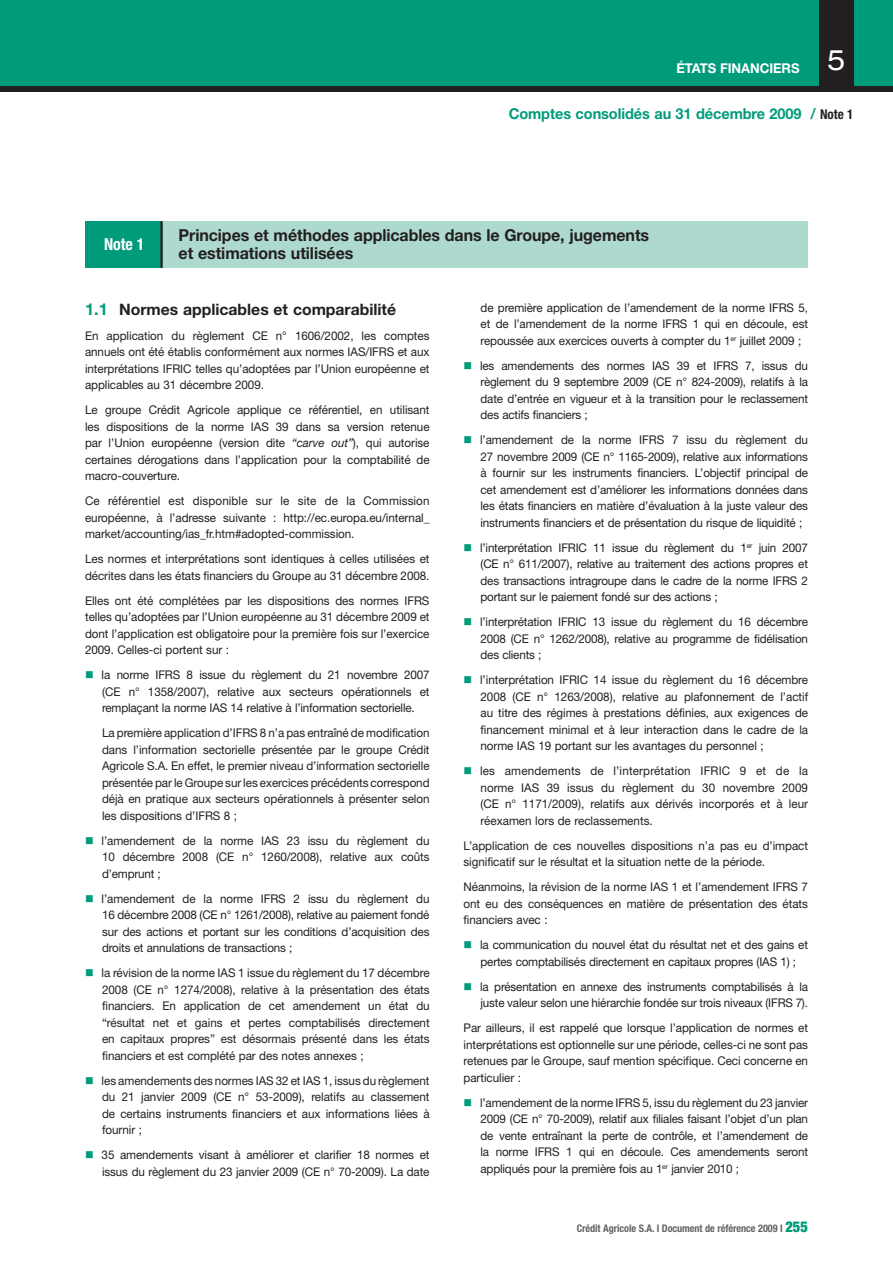
<style>
.page{position:relative;width:893px;height:1263px;background:#fff}
.page>*{position:absolute;margin:0;border:0;box-sizing:border-box;transform-origin:0 0}
.t1{font:700 16.5px/18px "Helvetica Neue LT Std";letter-spacing:-.005em;color:#231f20}
.t2{font:700 condensed 16.5px "Helvetica Neue LT Std";color:#fff}
.t3{font:700 15.75px "Helvetica Neue LT Std";color:#231f20}
.t4{font:700 15px "Helvetica Neue LT Std";letter-spacing:-.005em;color:#009b7a}
.t5{font:700 13.5px "Helvetica Neue LT Std";letter-spacing:-.005em;color:#fff}
.t6{font:12px/16.5px "Helvetica Neue LT Std";letter-spacing:-.01em;color:#231f20;text-align:justify}
.t7{font:700 condensed 10.5px "Helvetica Neue LT Std";letter-spacing:-.005em;color:#636366}
.s1{font-stretch:condensed;font-size:13.5px;color:#231f20}
.s2{font-size:16.5px;color:#009b7a}
.s3{font-style:italic}
.s4{font-weight:900;font-size:15px;color:#009b7a}
</style>
<div class="page">
<div style="left:853px;top:0;width:40px;height:86px;background:#009b7a"></div>
<div style="left:0;top:0;width:819px;height:86px;background:#009b7a"></div>
<div style="left:0;top:86px;width:893px;height:5px;background:#231f20"></div>
<div style="left:819px;top:0;width:34px;height:89px;background:#231f20"></div>
<div style="left:85px;top:221px;width:77px;height:47px;background:#009b7a"></div>
<div style="left:162px;top:221px;width:646px;height:47px;background:#add9cf"></div>
<hr style="left:160px;top:221px;width:3px;height:47px;background:#231f20">
<p class="t5" style="left:676px;top:63px;width:171px">ÉTATS FINANCIERS <sup>5</sup></p>
<p class="t4" style="left:509px;top:108px;width:346px">Comptes consolidés au 31 décembre 2009 / <span class="s1">Note 1</span></p>
<h1 class="t2" style="left:104px;top:239px;width:42px">Note 1</h1>
<h1 class="t1" style="left:179px;top:228px;width:472px">Principes et méthodes applicables dans le Groupe, jugements et estimations utilisées</h1>
<h2 class="t3" style="left:85px;top:304px;width:313px"><span class="s2">1.1</span> Normes applicables et comparabilité</h2>
<p class="t6" style="left:85px;top:329px;width:346px">En application du règlement CE n° 1606/2002, les comptes annuels ont été établis conformément aux normes IAS/IFRS et aux interprétations IFRIC telles qu’adoptées par l’Union européenne et applicables au 31 décembre 2009.</p>
<p class="t6" style="left:85px;top:403px;width:346px">Le groupe Crédit Agricole applique ce référentiel, en utilisant les dispositions de la norme IAS 39 dans sa version retenue par l’Union européenne (version dite <span class="s3">“carve out”</span>), qui autorise certaines dérogations dans l’application pour la comptabilité de macro-couverture.</p>
<p class="t6" style="left:85px;top:494px;width:346px">Ce référentiel est disponible sur le site de la Commission européenne, à l’adresse suivante : http://ec.europa.eu/internal_ market/accounting/ias_fr.htm#adopted-commission.</p>
<p class="t6" style="left:85px;top:552px;width:346px">Les normes et interprétations sont identiques à celles utilisées et décrites dans les états financiers du Groupe au 31 décembre 2008.</p>
<p class="t6" style="left:85px;top:594px;width:346px">Elles ont été complétées par les dispositions des normes IFRS telles qu’adoptées par l’Union européenne au 31 décembre 2009 et dont l’application est obligatoire pour la première fois sur l’exercice 2009. Celles-ci portent sur :</p>
<p class="t6" style="left:102px;top:668px;width:329px">la norme IFRS 8 issue du règlement du 21 novembre 2007 (CE n° 1358/2007), relative aux secteurs opérationnels et remplaçant la norme IAS 14 relative à l’information sectorielle.</p>
<p class="t6" style="left:102px;top:726px;width:329px">La première application d’IFRS 8 n’a pas entraîné de modification dans l’information sectorielle présentée par le groupe Crédit Agricole S.A. En effet, le premier niveau d’information sectorielle présentée par le Groupe sur les exercices précédents correspond déjà en pratique aux secteurs opérationnels à présenter selon les dispositions d’IFRS 8 ;</p>
<p class="t6" style="left:102px;top:834px;width:329px">l’amendement de la norme IAS 23 issu du règlement du 10 décembre 2008 (CE n° 1260/2008), relative aux coûts d’emprunt ;</p>
<p class="t6" style="left:102px;top:892px;width:329px">l’amendement de la norme IFRS 2 issu du règlement du 16 décembre 2008 (CE n° 1261/2008), relative au paiement fondé sur des actions et portant sur les conditions d’acquisition des droits et annulations de transactions ;</p>
<p class="t6" style="left:102px;top:966px;width:329px">la révision de la norme IAS 1 issue du règlement du 17 décembre 2008 (CE n° 1274/2008), relative à la présentation des états financiers. En application de cet amendement un état du “résultat net et gains et pertes comptabilisés directement en capitaux propres” est désormais présenté dans les états financiers et est complété par des notes annexes ;</p>
<p class="t6" style="left:102px;top:1074px;width:329px">les amendements des normes IAS 32 et IAS 1, issus du règlement du 21 janvier 2009 (CE n° 53-2009), relatifs au classement de certains instruments financiers et aux informations liées à fournir ;</p>
<p class="t6" style="left:102px;top:1148px;width:329px">35 amendements visant à améliorer et clarifier 18 normes et issus du règlement du 23 janvier 2009 (CE n° 70-2009). La date</p>
<p class="t6" style="left:480px;top:300px;width:329px">de première application de l’amendement de la norme IFRS 5, et de l’amendement de la norme IFRS 1 qui en découle, est repoussée aux exercices ouverts à compter du 1<sup>er</sup> juillet 2009 ;</p>
<p class="t6" style="left:480px;top:358px;width:329px">les amendements des normes IAS 39 et IFRS 7, issus du règlement du 9 septembre 2009 (CE n° 824-2009), relatifs à la date d’entrée en vigueur et à la transition pour le reclassement des actifs financiers ;</p>
<p class="t6" style="left:480px;top:433px;width:329px">l’amendement de la norme IFRS 7 issu du règlement du 27 novembre 2009 (CE n° 1165-2009), relative aux informations à fournir sur les instruments financiers. L’objectif principal de cet amendement est d’améliorer les informations données dans les états financiers en matière d’évaluation à la juste valeur des instruments financiers et de présentation du risque de liquidité ;</p>
<p class="t6" style="left:480px;top:540px;width:329px">l’interprétation IFRIC 11 issue du règlement du 1<sup>er</sup> juin 2007 (CE n° 611/2007), relative au traitement des actions propres et des transactions intragroupe dans le cadre de la norme IFRS 2 portant sur le paiement fondé sur des actions ;</p>
<p class="t6" style="left:480px;top:615px;width:329px">l’interprétation IFRIC 13 issue du règlement du 16 décembre 2008 (CE n° 1262/2008), relative au programme de fidélisation des clients ;</p>
<p class="t6" style="left:480px;top:673px;width:329px">l’interprétation IFRIC 14 issue du règlement du 16 décembre 2008 (CE n° 1263/2008), relative au plafonnement de l’actif au titre des régimes à prestations définies, aux exigences de financement minimal et à leur interaction dans le cadre de la norme IAS 19 portant sur les avantages du personnel ;</p>
<p class="t6" style="left:480px;top:764px;width:329px">les amendements de l’interprétation IFRIC 9 et de la norme IAS 39 issus du règlement du 30 novembre 2009 (CE n° 1171/2009), relatifs aux dérivés incorporés et à leur réexamen lors de reclassements.</p>
<p class="t6" style="left:463px;top:838px;width:346px">L’application de ces nouvelles dispositions n’a pas eu d’impact significatif sur le résultat et la situation nette de la période.</p>
<p class="t6" style="left:463px;top:880px;width:346px">Néanmoins, la révision de la norme IAS 1 et l’amendement IFRS 7 ont eu des conséquences en matière de présentation des états financiers avec :</p>
<p class="t6" style="left:480px;top:938px;width:329px">la communication du nouvel état du résultat net et des gains et pertes comptabilisés directement en capitaux propres (IAS 1) ;</p>
<p class="t6" style="left:480px;top:979px;width:329px">la présentation en annexe des instruments comptabilisés à la juste valeur selon une hiérarchie fondée sur trois niveaux (IFRS 7).</p>
<p class="t6" style="left:463px;top:1021px;width:346px">Par ailleurs, il est rappelé que lorsque l’application de normes et interprétations est optionnelle sur une période, celles-ci ne sont pas retenues par le Groupe, sauf mention spécifique. Ceci concerne en particulier :</p>
<p class="t6" style="left:480px;top:1095px;width:329px">l’amendement de la norme IFRS 5, issu du règlement du 23 janvier 2009 (CE n° 70-2009), relatif aux filiales faisant l’objet d’un plan de vente entraînant la perte de contrôle, et l’amendement de la norme IFRS 1 qui en découle. Ces amendements seront appliqués pour la première fois au 1<sup>er</sup> janvier 2010 ;</p>
<p class="t7" style="left:577px;top:1225px;width:233px">Crédit Agricole S.A. I Document de référence 2009 I <span class="s4">255</span></p>
</div>
